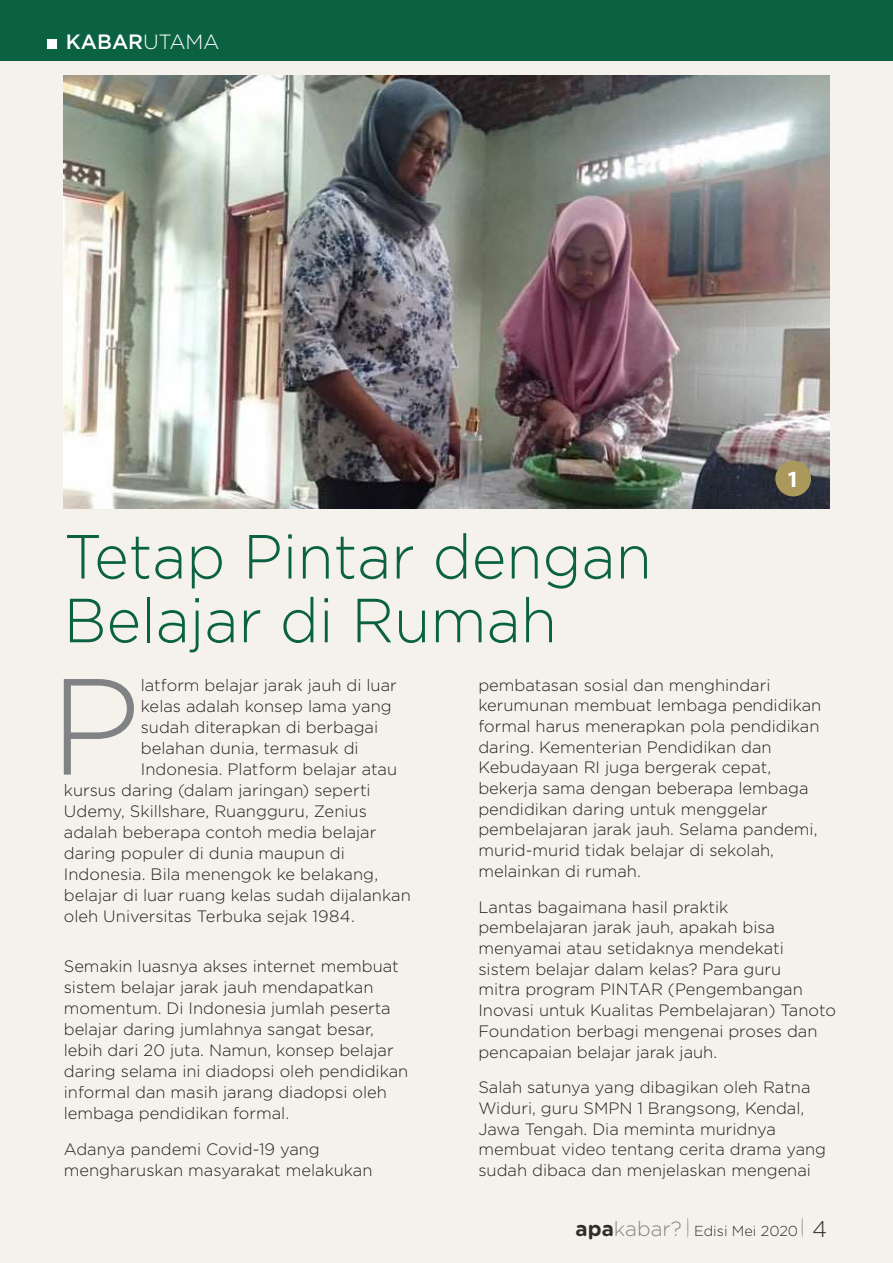
<style>
.page{position:relative;width:893px;height:1263px;background:#fff}
.page>*{position:absolute;margin:0;border:0;box-sizing:border-box;transform-origin:0 0}
.t1{font:300 136.5px "Gotham";color:#808285}
.t2{font:300 62.1px/63.8px "Gotham";color:#0a6242;scale:.95 1}
.t3{font:700 23.25px "Myriad Pro";color:#fff}
.t4{font:500 20.7px "Gotham";color:#fff}
.t5{font:300 16.5px/20.7px "Gotham";color:#231f20}
.t6{font:300 14.4px "Gotham";color:#231f20}
.s1{font-weight:300}
.s2{font-family:"Gotham Rounded";font-weight:700;font-size:20.7px}
.s3{font-family:"Gotham Rounded";font-size:20.7px;color:#808285}
.s4{font-size:22.65px}
</style>
<div class="page">
<div style="left:0;top:57px;width:893px;height:1206px;background:#f5f2eb"></div>
<div style="left:0;top:0;width:893px;height:61px;background:#0a6242"></div>
<img style="left:64px;top:76px;width:765px;height:433px">
<div style="left:48px;top:39px;width:9px;height:9px;background:#fff"></div>
<div style="left:775px;top:461px;width:36px;height:35px;background:#aa985d;border-radius:50%"></div>
<p class="t4" style="left:66px;top:33px;width:155px">KABAR<span class="s1">UTAMA</span></p>
<h2 class="t2" style="left:64px;top:528px;width:620px">Tetap Pintar dengan<br>Belajar di Rumah</h2>
<h3 class="t3" style="left:786px;top:465px;width:14px">1</h3>
<h1 class="t1" style="left:50px;top:665px;width:93px">P</h1>
<p class="t5" style="left:141px;top:675px;width:258px">latform belajar jarak jauh di luar</p>
<p class="t5" style="left:141px;top:696px;width:253px">kelas adalah konsep lama yang</p>
<p class="t5" style="left:141px;top:717px;width:239px">sudah diterapkan di berbagai</p>
<p class="t5" style="left:141px;top:738px;width:219px">belahan dunia, termasuk di</p>
<p class="t5" style="left:141px;top:759px;width:258px">Indonesia. Platform belajar atau</p>
<p class="t5" style="left:64px;top:780px;width:308px">kursus daring (dalam jaringan) seperti</p>
<p class="t5" style="left:64px;top:801px;width:305px">Udemy, Skillshare, Ruangguru, Zenius</p>
<p class="t5" style="left:64px;top:822px;width:314px">adalah beberapa contoh media belajar</p>
<p class="t5" style="left:64px;top:843px;width:283px">daring populer di dunia maupun di</p>
<p class="t5" style="left:64px;top:864px;width:316px">Indonesia. Bila menengok ke belakang,</p>
<p class="t5" style="left:64px;top:885px;width:349px">belajar di luar ruang kelas sudah dijalankan</p>
<p class="t5" style="left:64px;top:906px;width:293px">oleh Universitas Terbuka sejak 1984.</p>
<p class="t5" style="left:64px;top:957px;width:346px">Semakin luasnya akses internet membuat sistem belajar jarak jauh mendapatkan momentum. Di Indonesia jumlah peserta belajar daring jumlahnya sangat besar, lebih dari 20 juta. Namun, konsep belajar daring selama ini diadopsi oleh pendidikan informal dan masih jarang diadopsi oleh lembaga pendidikan formal.</p>
<p class="t5" style="left:64px;top:1140px;width:310px">Adanya pandemi Covid-19 yang mengharuskan masyarakat melakukan</p>
<p class="t5" style="left:478px;top:675px;width:344px">pembatasan sosial dan menghindari kerumunan membuat lembaga pendidikan formal harus menerapkan pola pendidikan daring. Kementerian Pendidikan dan Kebudayaan RI juga bergerak cepat, bekerja sama dengan beberapa lembaga pendidikan daring untuk menggelar pembelajaran jarak jauh. Selama pandemi, murid-murid tidak belajar di sekolah, melainkan di rumah.</p>
<p class="t5" style="left:478px;top:897px;width:359px">Lantas bagaimana hasil praktik pembelajaran jarak jauh, apakah bisa menyamai atau setidaknya mendekati sistem belajar dalam kelas? Para guru<br>mitra program PINTAR (Pengembangan Inovasi untuk Kualitas Pembelajaran) Tanoto Foundation berbagi mengenai proses dan pencapaian belajar jarak jauh.</p>
<p class="t5" style="left:478px;top:1078px;width:349px">Salah satunya yang dibagikan oleh Ratna Widuri, guru SMPN 1 Brangsong, Kendal, Jawa Tengah. Dia meminta muridnya membuat video tentang cerita drama yang sudah dibaca dan menjelaskan mengenai</p>
<p class="t6" style="left:576px;top:1224px;width:253px"><span class="s2">apa</span><span class="s3">kabar?</span> Edisi Mei 2020 <span class="s4">4</span></p>
</div>
